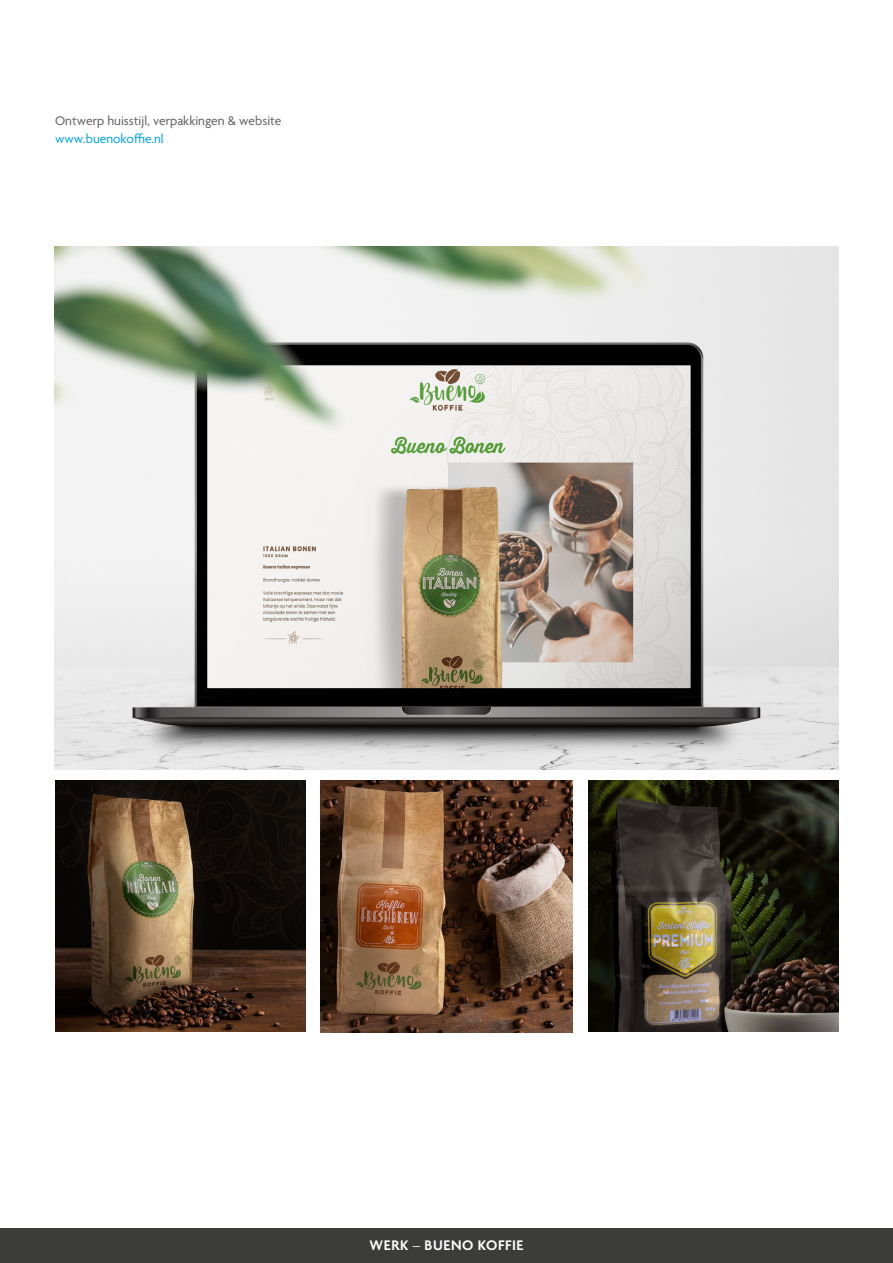
<style>
.page{position:relative;width:893px;height:1263px;background:#fff}
.page>*{position:absolute;margin:0;border:0;box-sizing:border-box;transform-origin:0 0}
.t1{font:600 15px "Agenda";letter-spacing:.04em;color:#fff}
.t2{font:13.5px "Agenda";color:#615c61}
.t3{font:13.5px "Agenda";color:#009fe3}
.s1{font-weight:400}
</style>
<div class="page">
<div style="left:0;top:1229px;width:893px;height:34px;background:#3c3c3b"></div>
<img style="left:54px;top:246px;width:785px;height:523px">
<img style="left:55px;top:781px;width:251px;height:251px">
<img style="left:588px;top:781px;width:251px;height:251px">
<img style="left:321px;top:781px;width:251px;height:252px">
<p class="t2" style="left:55px;top:114px;width:228px">Ontwerp huisstijl, verpakkingen &amp; website</p>
<p class="t3" style="left:55px;top:131px;width:110px">www.buenokoffie.nl</p>
<p class="t1" style="left:370px;top:1237px;width:155px">WERK <span class="s1">–</span> BUENO KOFFIE</p>
</div>
